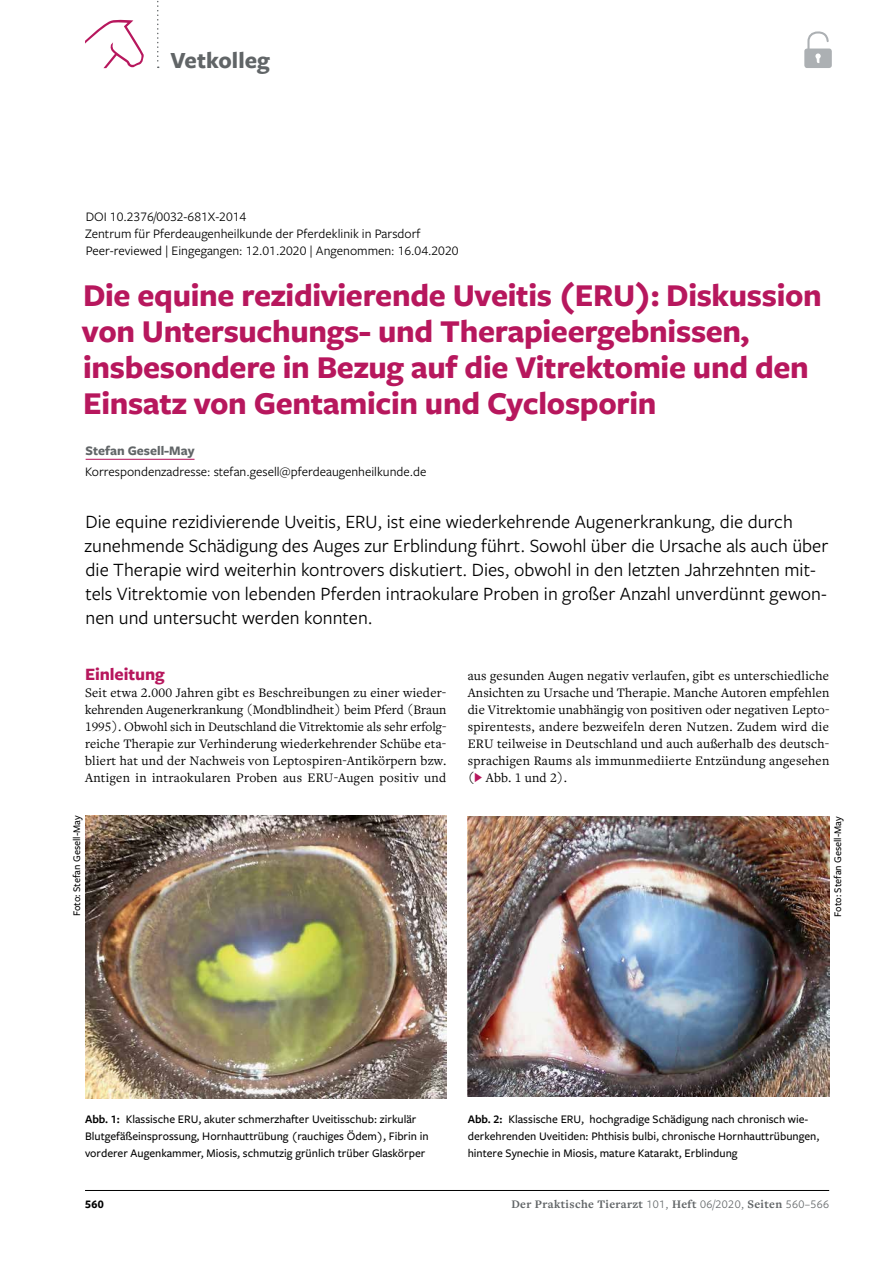
<style>
.page{position:relative;width:893px;height:1263px;background:#fff}
.page>*{position:absolute;margin:0;border:0;box-sizing:border-box;transform-origin:0 0}
.t1{font:700 33px/36px "Freight Sans Pro";letter-spacing:-.01em;color:#b7175d}
.t2{font:700 24px "Freight Sans Pro";color:#616567}
.t3{font:19.5px/24px "Freight Sans Pro";color:#000}
.t4{font:700 18px "Freight Sans Pro";letter-spacing:-.005em;color:#b7175d}
.t5{font:13.5px/17px "Freight Text Pro";letter-spacing:.02em;color:#000;text-align:justify}
.t6{font:13.5px/17px "Freight Sans Pro";color:#000}
.t7{font:700 13.5px "Freight Sans Pro";color:#616567}
.t8{font:500 12px/17px "Freight Sans Pro";color:#000}
.t9{font:700 12px "Freight Text Pro";letter-spacing:.03em;color:#616567}
.t10{font:700 12px "Freight Sans Pro";color:#000}
.t11{font:500 10.5px "Freight Sans Pro";color:#000}
.s1{font-weight:600}
.s2{font-family:"Freight Sans Pro";font-weight:400}
</style>
<div class="page">
<hr style="left:85px;top:1190px;width:744px;height:1px;background:#000">
<svg style="left:157px;top:0;width:2px;height:68px"></svg>
<svg style="left:85px;top:19px;width:59px;height:50px"></svg>
<svg style="left:804px;top:31px;width:28px;height:37px"></svg>
<hr style="left:86px;top:459px;width:109px;height:1px;background:#b7175d">
<img style="left:85px;top:816px;width:361px;height:282px">
<img style="left:468px;top:816px;width:361px;height:281px">
<h2 class="t2" style="left:170px;top:44px;width:101px">Vetkolleg</h2>
<p class="t6" style="left:85px;top:208px;width:375px">DOI 10.2376/0032-681X-2014<br>Zentrum für Pferdeaugenheilkunde der Pferdeklinik in Parsdorf<br>Peer-reviewed | Eingegangen: 12.01.2020 | Angenommen: 16.04.2020</p>
<h1 class="t1" style="left:82px;top:276px;width:741px">Die equine rezidivierende Uveitis (ERU): Diskussion von Untersuchungs- und Therapieergebnissen, insbesondere in Bezug auf die Vitrektomie und den Einsatz von Gentamicin und Cyclosporin</h1>
<p class="t7" style="left:86px;top:441px;width:110px">Stefan Gesell-May</p>
<p class="t6" style="left:85px;top:463px;width:343px">Korrespondenzadresse: stefan.gesell@pferdeaugenheilkunde.de</p>
<p class="t3" style="left:85px;top:509px;width:745px">Die equine rezidivierende Uveitis, ERU, ist eine wiederkehrende Augenerkrankung, die durch zunehmende Schädigung des Auges zur Erblindung führt. Sowohl über die Ursache als auch über die Therapie wird weiterhin kontrovers diskutiert. Dies, obwohl in den letzten Jahrzehnten mit&shy;tels Vitrektomie von lebenden Pferden intraokulare Proben in großer Anzahl unverdünnt gewon&shy;nen und untersucht werden konnten.</p>
<h3 class="t4" style="left:85px;top:662px;width:81px">Einleitung</h3>
<p class="t5" style="left:85px;top:684px;width:363px">Seit etwa 2.000 Jahren gibt es Beschreibungen zu einer wieder&shy;kehrenden Augenerkrankung (Mondblindheit) beim Pferd (Braun 1995). Obwohl sich in Deutschland die Vitrektomie als sehr erfolg&shy;reiche Therapie zur Verhinderung wiederkehrender Schübe eta&shy;bliert hat und der Nachweis von Leptospiren-Antikörpern bzw.<br>Antigen in intraokularen Proben aus ERU-Augen positiv und</p>
<p class="t11" style="left:70px;top:916px;width:102px;rotate:-90deg">Foto: Stefan Gesell-May</p>
<p class="t5" style="left:468px;top:667px;width:363px">aus gesunden Augen negativ verlaufen, gibt es unterschiedliche Ansichten zu Ursache und Therapie. Manche Autoren empfehlen die Vitrektomie unabhängig von positiven oder negativen Lepto&shy;spirentests, andere bezweifeln deren Nutzen. Zudem wird die ERU teilweise in Deutschland und auch außerhalb des deutsch&shy;sprachigen Raums als immunmediierte Entzündung angesehen ( Abb. 1 und 2).</p>
<p class="t11" style="left:831px;top:917px;width:102px;rotate:-90deg">Foto: Stefan Gesell-May</p>
<p class="t8" style="left:85px;top:1110px;width:345px"><span class="s1">Abb. 1:</span> Klassische ERU, akuter schmerzhafter Uveitisschub: zirkulär<br>Blutgefäßeinsprossung, Hornhauttrübung (rauchiges Ödem), Fibrin in vorderer Augenkammer, Miosis, schmutzig grünlich trüber Glaskörper</p>
<p class="t8" style="left:468px;top:1110px;width:353px"><span class="s1">Abb. 2:</span> Klassische ERU, hochgradige Schädigung nach chronisch wie&shy;derkehrenden Uveitiden: Phthisis bulbi, chronische Hornhauttrübungen, hintere Synechie in Miosis, mature Katarakt, Erblindung</p>
<p class="t10" style="left:85px;top:1195px;width:20px">560</p>
<p class="t9" style="left:511px;top:1196px;width:319px">Der Praktische Tierarzt <span class="s2">101,</span> Heft <span class="s2">06/2020,</span> Seiten <span class="s2">560–566</span></p>
</div>
